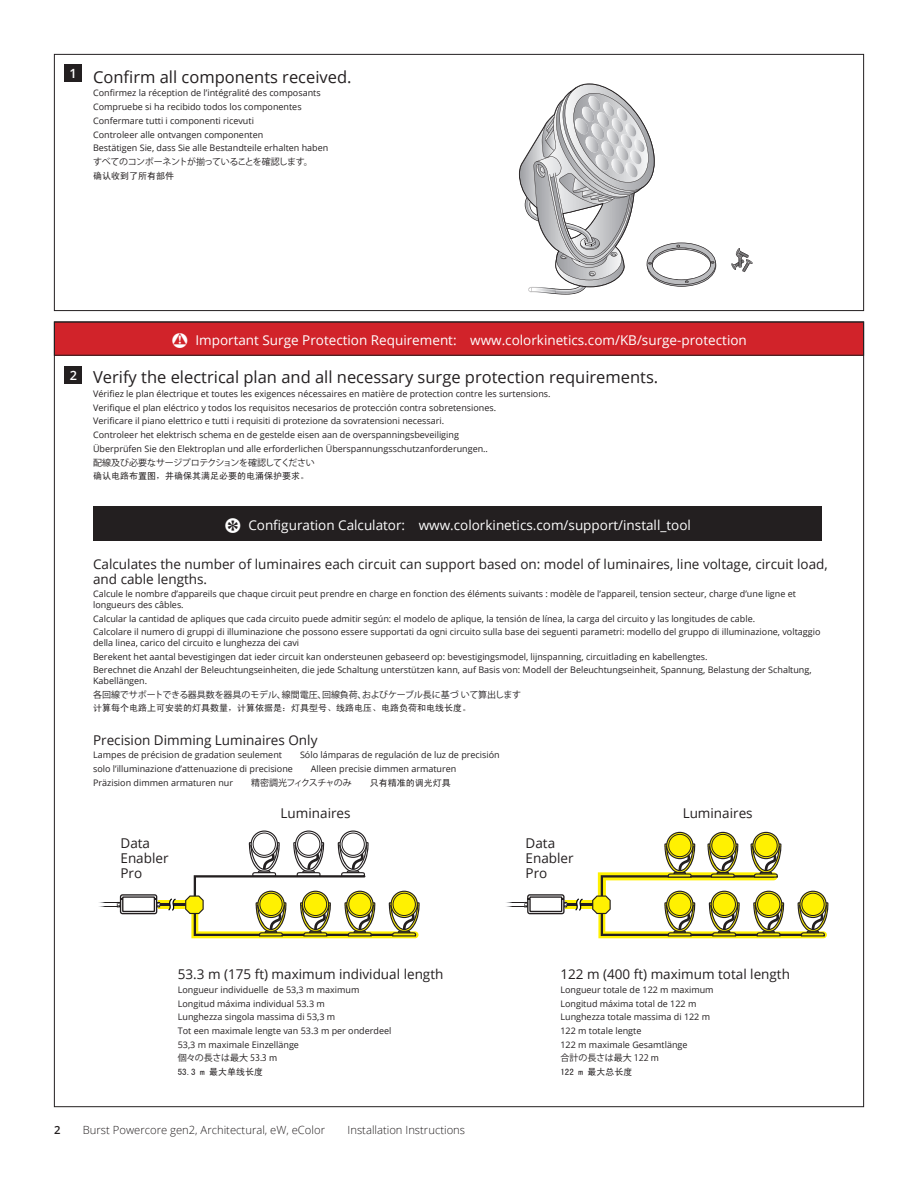
<style>
.page{position:relative;width:918px;height:1188px;background:#fff}
.page>*{position:absolute;margin:0;border:0;box-sizing:border-box;transform-origin:0 0}
.t1{font:16.5px "Open Sans";color:#231f20}
.t2{font:13.5px/15px "Open Sans";color:#231f20}
.Banner{font:13.5px "Open Sans";color:#fff}
.t3{font:600 12.75px "Open Sans";color:#fff}
.t4{font:300 11.25px "Open Sans";color:#231f20}
.t5{font:600 11.25px "Open Sans";color:#231f20}
.t6{font:9px/10.5px "Open Sans";color:#231f20}
.t7{font:9px "Sim Hei";color:#231f20}
.t8{font:9px "Koz Go Pro";letter-spacing:-.03em;color:#231f20}
.t9{font:9px "Koz Go Pro";letter-spacing:-.05em;color:#231f20}
.t10{font:9px "Koz Go Pro";color:#231f20}
</style>
<div class="page">
<svg style="left:160px;top:901px;width:25px;height:8px"></svg>
<svg style="left:107px;top:902px;width:10px;height:5px"></svg>
<hr style="left:98px;top:904px;width:21px;height:2px;background:#fff">
<svg style="left:99px;top:902px;width:8px;height:5px"></svg>
<hr style="left:158px;top:904px;width:27px;height:2px;background:#231f20">
<svg style="left:168px;top:898px;width:8px;height:13px"></svg>
<svg style="left:567px;top:901px;width:25px;height:8px"></svg>
<hr style="left:565px;top:904px;width:27px;height:2px;background:#231f20">
<svg style="left:575px;top:898px;width:8px;height:13px"></svg>
<svg style="left:185px;top:831px;width:235px;height:107px"></svg>
<svg style="left:592px;top:832px;width:236px;height:106px"></svg>
<svg style="left:117px;top:894px;width:43px;height:20px"></svg>
<svg style="left:506px;top:902px;width:8px;height:5px"></svg>
<svg style="left:524px;top:894px;width:43px;height:20px"></svg>
<svg style="left:731px;top:248px;width:22px;height:24px"></svg>
<svg style="left:519px;top:83px;width:197px;height:212px"></svg>
<div style="left:65px;top:65px;width:17px;height:17px;background:#231f20"></div>
<div style="left:93px;top:507px;width:729px;height:34px;background:#231f20"></div>
<div style="left:65px;top:366px;width:17px;height:18px;background:#231f20"></div>
<div style="left:54px;top:322px;width:810px;height:33px;background:#d1232a"></div>
<div style="left:54px;top:322px;width:810px;height:34px;border:1px solid #231f20"></div>
<div style="left:54px;top:54px;width:810px;height:257px;border:1px solid #231f20"></div>
<p class="t3" style="left:70px;top:65px;width:9px">1</p>
<p class="t1" style="left:93px;top:65px;width:260px">Confirm all components received.</p>
<p class="t6" style="left:93px;top:88px;width:229px">Confirmez la réception de l’intégralité des composants</p>
<p class="t6" style="left:93px;top:101px;width:210px">Compruebe si ha recibido todos los componentes</p>
<p class="t6" style="left:93px;top:115px;width:162px">Confermare tutti i componenti ricevuti</p>
<p class="t6" style="left:93px;top:129px;width:172px">Controleer alle ontvangen componenten</p>
<p class="t6" style="left:93px;top:143px;width:237px">Bestätigen Sie, dass Sie alle Bestandteile erhalten haben</p>
<p class="t9" style="left:93px;top:156px;width:221px">すべてのコンポーネントが揃っていることを確認します。</p>
<p class="t7" style="left:93px;top:171px;width:83px">确认收到了所有部件</p>
<p class="Banner" style="left:195px;top:331px;width:553px">Important Surge Protection Requirement: www.colorkinetics.com/KB/surge-protection</p>
<p class="t3" style="left:70px;top:367px;width:9px">2</p>
<p class="t1" style="left:93px;top:366px;width:567px">Verify the electrical plan and all necessary surge protection requirements.</p>
<p class="t6" style="left:93px;top:388px;width:459px">Vérifiez le plan électrique et toutes les exigences nécessaires en matière de protection contre les surtensions.</p>
<p class="t6" style="left:93px;top:402px;width:405px">Verifique el plan eléctrico y todos los requisitos necesarios de protección contra sobretensiones.</p>
<p class="t6" style="left:93px;top:416px;width:353px">Verificare il piano elettrico e tutti i requisiti di protezione da sovratensioni necessari.</p>
<p class="t6" style="left:93px;top:429px;width:367px">Controleer het elektrisch schema en de gestelde eisen aan de overspanningsbeveiliging</p>
<p class="t6" style="left:93px;top:443px;width:396px">Überprüfen Sie den Elektroplan und alle erforderlichen Überspannungsschutzanforderungen..</p>
<p class="t8" style="left:93px;top:456px;width:223px">配線及び必要なサージプロテクションを確認してください</p>
<p class="t7" style="left:93px;top:472px;width:217px">确认电路布置图，并确保其满足必要的电涌保护要求。</p>
<p class="Banner" style="left:248px;top:515px;width:444px">Configuration Calculator: www.colorkinetics.com/support/install_tool</p>
<p class="t2" style="left:93px;top:556px;width:736px">Calculates the number of luminaires each circuit can support based on: model of luminaires, line voltage, circuit load, and cable lengths.</p>
<p class="t6" style="left:93px;top:589px;width:704px">Calcule le nombre d’appareils que chaque circuit peut prendre en charge en fonction des éléments suivants : modèle de l’appareil, tension secteur, charge d’une ligne et longueurs des câbles.</p>
<p class="t6" style="left:93px;top:613px;width:664px">Calcular la cantidad de apliques que cada circuito puede admitir según: el modelo de aplique, la tensión de línea, la carga del circuito y las longitudes de cable.</p>
<p class="t6" style="left:93px;top:627px;width:729px">Calcolare il numero di gruppi di illuminazione che possono essere supportati da ogni circuito sulla base dei seguenti parametri: modello del gruppo di illuminazione, voltaggio della linea, carico del circuito e lunghezza dei cavi</p>
<p class="t6" style="left:93px;top:651px;width:616px">Berekent het aantal bevestigingen dat ieder circuit kan ondersteunen gebaseerd op: bevestigingsmodel, lijnspanning, circuitlading en kabellengtes.</p>
<p class="t6" style="left:93px;top:665px;width:720px">Berechnet die Anzahl der Beleuchtungseinheiten, die jede Schaltung unterstützen kann, auf Basis von: Modell der Beleuchtungseinheit, Spannung, Belastung der Schaltung,<br>Kabellängen.</p>
<p class="t8" style="left:93px;top:688px;width:429px">各回線でサポートできる器具数を器具のモデル、線間電圧、回線負荷、およびケーブル長に基づ いて算出します</p>
<p class="t7" style="left:93px;top:704px;width:379px">计算每个电路上可安装的灯具数量，计算依据是：灯具型号、线路电压、电路负荷和电线长度。</p>
<p class="t2" style="left:93px;top:732px;width:226px">Precision Dimming Luminaires Only</p>
<p class="t6" style="left:93px;top:750px;width:190px">Lampes de précision de gradation seulement</p>
<p class="t6" style="left:300px;top:750px;width:201px">Sólo lámparas de regulación de luz de precisión</p>
<p class="t6" style="left:93px;top:763px;width:201px">solo l’illuminazione d’attenuazione di precisione</p>
<p class="t6" style="left:311px;top:763px;width:147px">Alleen precisie dimmen armaturen</p>
<p class="t6" style="left:93px;top:777px;width:141px">Präzision dimmen armaturen nur</p>
<p class="t9" style="left:251px;top:777px;width:102px">精密調光フィクスチャのみ</p>
<p class="t7" style="left:370px;top:778px;width:82px">只有精准的调光灯具</p>
<p class="t2" style="left:121px;top:835px;width:50px">Data<br>Enabler<br>Pro</p>
<p class="t2" style="left:281px;top:805px;width:71px">Luminaires</p>
<p class="t2" style="left:526px;top:835px;width:50px">Data<br>Enabler<br>Pro</p>
<p class="t2" style="left:683px;top:805px;width:71px">Luminaires</p>
<p class="t2" style="left:178px;top:966px;width:267px">53.3 m (175 ft) maximum individual length</p>
<p class="t6" style="left:178px;top:984px;width:183px">Longueur individuelle de 53,3 m maximum</p>
<p class="t6" style="left:178px;top:998px;width:149px">Longitud máxima individual 53.3 m</p>
<p class="t6" style="left:178px;top:1012px;width:159px">Lunghezza singola massima di 53,3 m</p>
<p class="t6" style="left:178px;top:1025px;width:215px">Tot een maximale lengte van 53.3 m per onderdeel</p>
<p class="t6" style="left:178px;top:1039px;width:123px">53,3 m maximale Einzellänge</p>
<p class="t8" style="left:178px;top:1052px;width:101px">個々の長さは最大 53.3 m</p>
<p class="t7" style="left:178px;top:1068px;width:87px">53.3 m 最大单线长度</p>
<p class="t5" style="left:54px;top:1122px;width:8px">2</p>
<p class="t4" style="left:83px;top:1122px;width:244px">Burst Powercore gen2, Architectural, eW, eColor</p>
<p class="t4" style="left:348px;top:1122px;width:119px">Installation Instructions</p>
<p class="t2" style="left:560px;top:966px;width:231px">122 m (400 ft) maximum total length</p>
<p class="t6" style="left:560px;top:984px;width:155px">Longueur totale de 122 m maximum</p>
<p class="t6" style="left:560px;top:998px;width:137px">Longitud máxima total de 122 m</p>
<p class="t6" style="left:560px;top:1012px;width:151px">Lunghezza totale massima di 122 m</p>
<p class="t6" style="left:560px;top:1025px;width:82px">122 m totale lengte</p>
<p class="t6" style="left:560px;top:1039px;width:129px">122 m maximale Gesamtlänge</p>
<p class="t10" style="left:560px;top:1052px;width:100px">合計の長さは最大 122 m</p>
<p class="t7" style="left:560px;top:1068px;width:73px">122 m 最大总长度</p>
</div>
